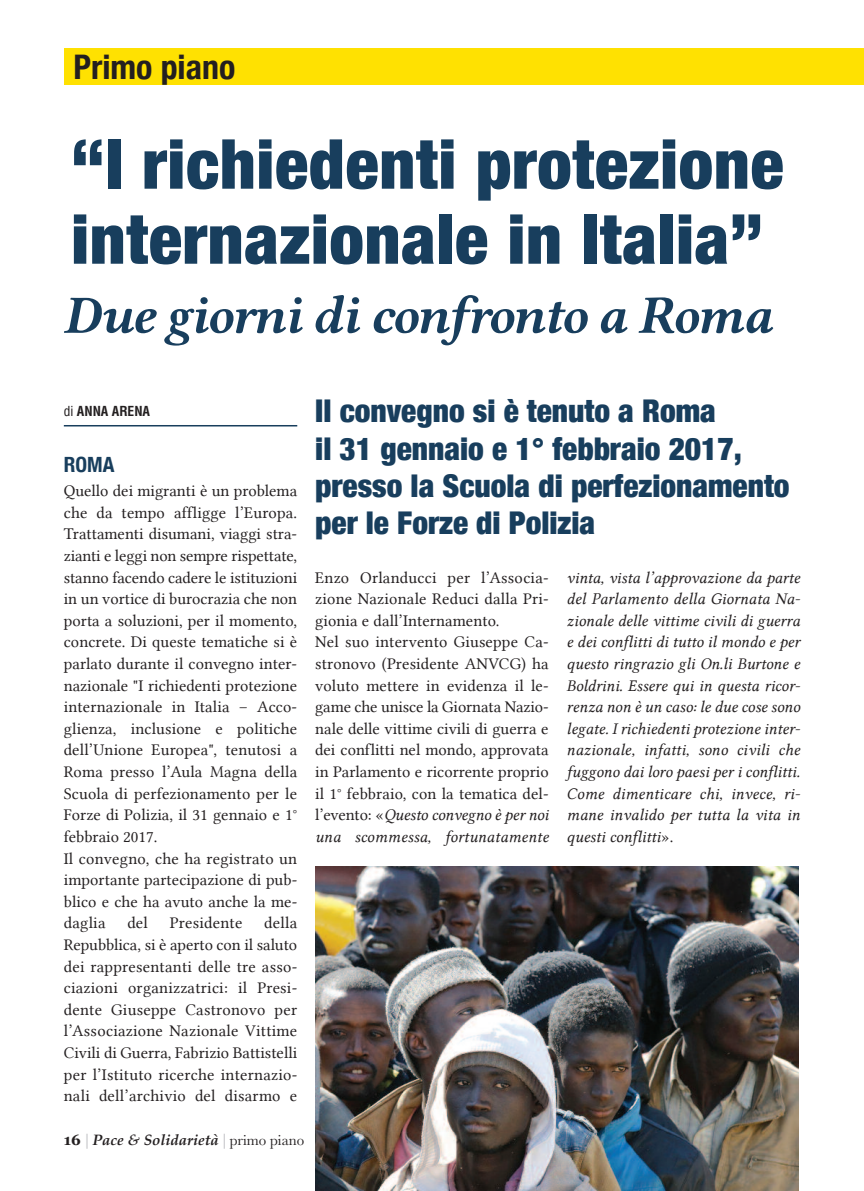
<style>
.page{position:relative;width:864px;height:1191px;background:#fff}
.page>*{position:absolute;margin:0;border:0;box-sizing:border-box;transform-origin:0 0}
.t1{font:900 condensed 69px/75px "Helvetica Neue";letter-spacing:.01em;color:#183e5d}
.t2{font:54px "Lin Libertine BI";letter-spacing:-.03em;color:#183e5d}
.t3{font:700 condensed 33.9px "Helvetica Neue";color:#231f20}
.t4{font:900 condensed 31.35px/37px "Helvetica Neue";color:#183e5d}
.t5{font:700 condensed 21px "Helvetica Neue";color:#183e5d}
.t6{font:16.5px/21.6px "Lin Libertine";letter-spacing:.005em;color:#231f20}
.t7{font:16.5px/21.6px "Lin Libertine I";letter-spacing:.01em;color:#231f20}
.t8{font:italic 700 15px "Palatino Linotype";color:#231f20}
.t9{font:700 condensed 13.5px "Helvetica";color:#231f20}
.s1{font-weight:400}
.s2{font-family:"Lin Libertine"}
.s3{font-family:"Georgia";font-style:normal}
.s4{font-family:"Helvetica";font-weight:300;font-style:normal;color:#bcbdc0}
.s5{font-family:"Baskerville";font-weight:400;font-style:normal}
</style>
<div class="page">
<div style="left:64px;top:49px;width:799px;height:36px;background:#ffe101"></div>
<hr style="left:64px;top:425px;width:233px;height:1px;background:#183e5d">
<img style="left:315px;top:866px;width:483px;height:325px">
<h3 class="t3" style="left:74px;top:46px;width:163px">Primo piano</h3>
<h1 class="t1" style="left:71px;top:125px;width:713px">“I richiedenti protezione internazionale in Italia”</h1>
<h2 class="t2" style="left:63px;top:284px;width:711px">Due giorni di confronto a Roma</h2>
<p class="t9" style="left:64px;top:404px;width:88px"><span class="s1">di</span> ANNA ARENA</p>
<p class="t5" style="left:64px;top:451px;width:52px">ROMA</p>
<p class="t6" style="left:64px;top:480px;width:235px">Quello dei migranti è un problema che da tempo affligge l’Europa.<br>Trattamenti disumani, viaggi stra&shy;zianti e leggi non sempre rispettate, stanno facendo cadere le istituzioni in un vortice di burocrazia che non porta a soluzioni, per il momento, concrete. Di queste tematiche si è parlato durante il convegno inter&shy;nazionale "I richiedenti protezione internazionale in Italia – Acco&shy;glienza, inclusione e politiche dell’Unione Europea", tenutosi a<br>Roma presso l’Aula Magna della<br>Scuola di perfezionamento per le<br>Forze di Polizia, il 31 gennaio e 1° febbraio 2017.<br>Il convegno, che ha registrato un importante partecipazione di pub&shy;blico e che ha avuto anche la me&shy;daglia</p>
<p class="t6" style="left:64px;top:912px;width:235px;text-align:justify;text-indent:200px">della Repubblica, si è aperto con il saluto dei rappresentanti delle tre asso&shy;ciazioni organizzatrici: il Presi&shy;dente Giuseppe Castronovo per l’Associazione Nazionale Vittime Civili di Guerra, Fabrizio Battistelli per l’Istituto ricerche internazio&shy;nali dell’archivio del disarmo e</p>
<p class="t6" style="left:127px;top:912px;width:22px">del</p>
<p class="t6" style="left:170px;top:912px;width:74px">Presidente</p>
<h3 class="t4" style="left:315px;top:392px;width:475px">Il convegno si è tenuto a Roma<br>il 31 gennaio e 1° febbraio 2017, presso la Scuola di perfezionamento per le Forze di Polizia</h3>
<p class="t6" style="left:315px;top:566px;width:235px">Enzo Orlanducci per l’Associa&shy;zione Nazionale Reduci dalla Pri&shy;gionia e dall’Internamento.<br>Nel suo intervento Giuseppe Ca&shy;stronovo (Presidente ANVCG) ha voluto mettere in evidenza il le&shy;game che unisce la Giornata Nazio&shy;nale delle vittime civili di guerra e dei conflitti nel mondo, approvata in Parlamento e ricorrente proprio il 1° febbraio, con la tematica del-</p>
<p class="t7" style="left:315px;top:804px;width:235px"><span class="s2">l’evento: «</span>Questo convegno è per noi una scommessa, fortunatamente</p>
<p class="t7" style="left:566px;top:566px;width:235px;text-align:justify">vinta, vista l’approvazione da parte del Parlamento della Giornata Na&shy;zionale delle vittime civili di guerra e dei conflitti di tutto il mondo e per questo ringrazio gli On.li Burtone e Boldrini. Essere qui in questa ricor&shy;renza non è un caso: le due cose sono legate. I richiedenti protezione inter&shy;nazionale, infatti, sono civili che fuggono dai loro paesi per i conflitti.<br>Come dimenticare chi, invece, ri&shy;mane invalido per tutta la vita in questi conflitti<span class="s2">».</span></p>
<p class="t8" style="left:64px;top:1129px;width:242px"><span class="s3">16</span> <span class="s4">|</span> Pace &amp; Solidarietà <span class="s4">|</span> <span class="s5">primo piano</span></p>
</div>
